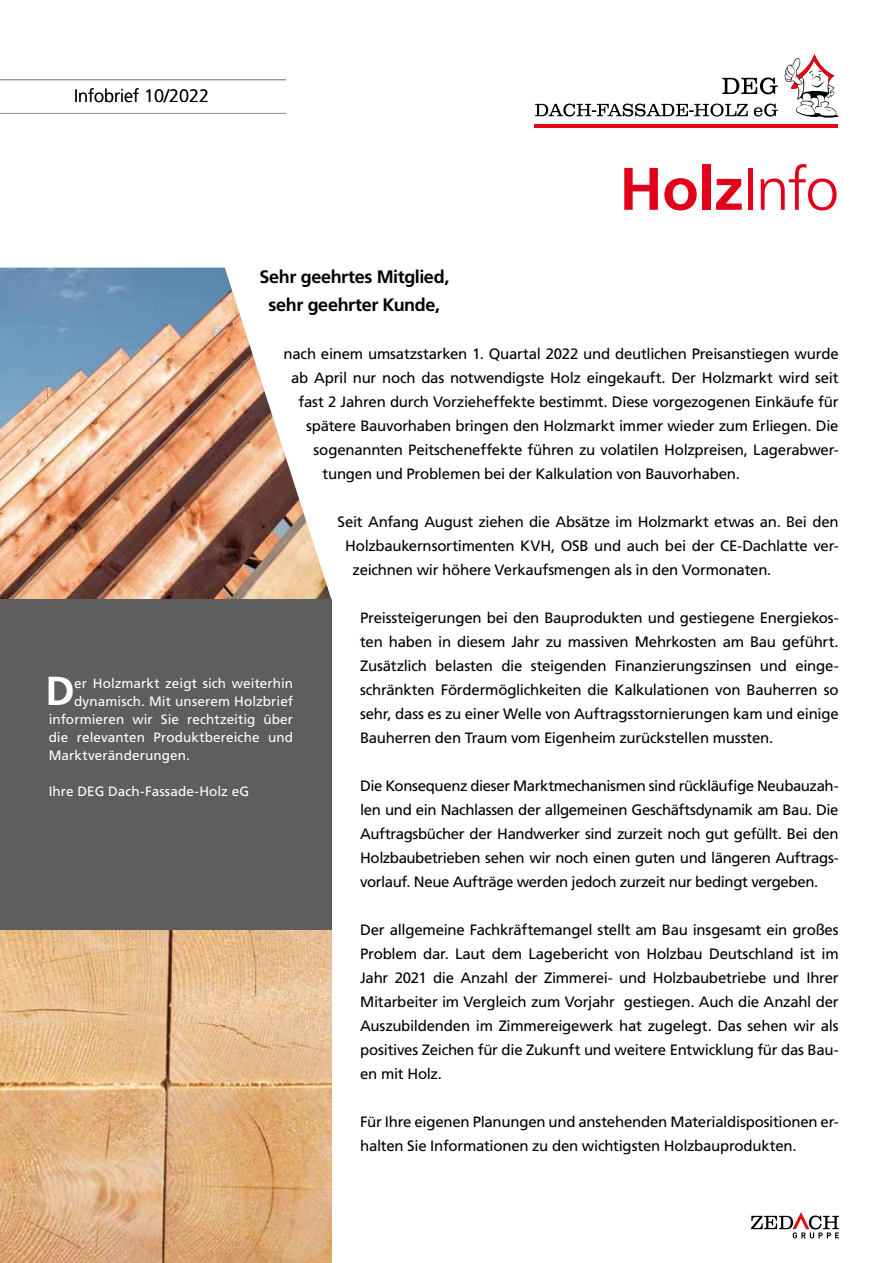
<style>
.page{position:relative;width:893px;height:1263px;background:#fff}
.page>*{position:absolute;margin:0;border:0;box-sizing:border-box;transform-origin:0 0}
.t1{font:700 60px "Frutiger LT Pro";color:#e2001a}
.t2{font:700 40.5px "Frutiger LT Pro";color:#fff}
.t3{font:700 18px/28.5px "Frutiger LT Pro";letter-spacing:-.02em;color:#000;text-align:center}
.t4{font:300 18px "Frutiger LT Pro";color:#000}
.t5{font:15px/24px "Frutiger LT Pro";letter-spacing:-.015em;color:#000;text-align:justify}
.t6{font:13.5px "Frutiger LT Pro";letter-spacing:.005em;color:#fff}
.s1{font-weight:300}
</style>
<div class="page">
<svg style="left:751px;top:1212px;width:88px;height:26px"></svg>
<hr style="left:0;top:79px;width:286px;height:1px;background:#949494">
<hr style="left:0;top:113px;width:286px;height:1px;background:#949494">
<img style="left:0;top:268px;width:331px;height:331px">
<div style="left:0;top:599px;width:332px;height:332px;background:#5f5e5e"></div>
<img style="left:1px;top:931px;width:331px;height:332px">
<hr style="left:535px;top:124px;width:303px;height:3px;background:#e30613">
<svg style="left:784px;top:54px;width:55px;height:64px"></svg>
<svg style="left:535px;top:104px;width:243px;height:13px"></svg>
<svg style="left:722px;top:77px;width:56px;height:17px"></svg>
<p class="t4" style="left:74px;top:85px;width:137px">Infobrief 10/2022</p>
<h1 class="t1" style="left:619px;top:154px;width:221px">Holz<span class="s1">Info</span></h1>
<p class="t3" style="left:260px;top:262px;width:191px">Sehr geehrtes Mitglied, sehr geehrter Kunde,</p>
<p class="t5" style="left:284px;top:342px;width:557px">nach einem umsatzstarken 1. Quartal 2022 und deutlichen Preisanstiegen wurde</p>
<p class="t5" style="left:291px;top:366px;width:549px">ab April nur noch das notwendigste Holz eingekauft. Der Holzmarkt wird seit</p>
<p class="t5" style="left:299px;top:390px;width:541px">fast 2 Jahren durch Vorzieheffekte bestimmt. Diese vorgezogenen Einkäufe für</p>
<p class="t5" style="left:306px;top:414px;width:534px">spätere Bauvorhaben bringen den Holzmarkt immer wieder zum Erliegen. Die</p>
<p class="t5" style="left:314px;top:438px;width:526px">sogenannten Peitscheneffekte führen zu volatilen Holzpreisen, Lagerabwer-</p>
<p class="t5" style="left:323px;top:462px;width:419px">tungen und Problemen bei der Kalkulation von Bauvorhaben.</p>
<p class="t5" style="left:338px;top:510px;width:502px">Seit Anfang August ziehen die Absätze im Holzmarkt etwas an. Bei den</p>
<p class="t5" style="left:345px;top:534px;width:495px">Holzbaukernsortimenten KVH, OSB und auch bei der CE-Dachlatte ver-</p>
<p class="t5" style="left:353px;top:558px;width:420px">zeichnen wir höhere Verkaufsmengen als in den Vormonaten.</p>
<p class="t5" style="left:360px;top:606px;width:480px">Preissteigerungen bei den Bauprodukten und gestiegene Energiekos&shy;ten haben in diesem Jahr zu massiven Mehrkosten am Bau geführt.<br>Zusätzlich belasten die steigenden Finanzierungszinsen und einge&shy;schränkten Fördermöglichkeiten die Kalkulationen von Bauherren so sehr, dass es zu einer Welle von Auftragsstornierungen kam und einige Bauherren den Traum vom Eigenheim zurückstellen mussten.</p>
<p class="t5" style="left:360px;top:774px;width:480px">Die Konsequenz dieser Marktmechanismen sind rückläufige Neubauzah&shy;len und ein Nachlassen der allgemeinen Geschäftsdynamik am Bau. Die Auftragsbücher der Handwerker sind zurzeit noch gut gefüllt. Bei den Holzbaubetrieben sehen wir noch einen guten und längeren Auftrags&shy;vorlauf. Neue Aufträge werden jedoch zurzeit nur bedingt vergeben.</p>
<p class="t5" style="left:360px;top:918px;width:480px">Der allgemeine Fachkräftemangel stellt am Bau insgesamt ein großes Problem dar. Laut dem Lagebericht von Holzbau Deutschland ist im Jahr 2021 die Anzahl der Zimmerei- und Holzbaubetriebe und Ihrer Mitarbeiter im Vergleich zum Vorjahr gestiegen. Auch die Anzahl der Auszubildenden im Zimmereigewerk hat zugelegt. Das sehen wir als positives Zeichen für die Zukunft und weitere Entwicklung für das Bau&shy;en mit Holz.</p>
<p class="t5" style="left:360px;top:1110px;width:480px">Für Ihre eigenen Planungen und anstehenden Materialdispositionen er&shy;halten Sie Informationen zu den wichtigsten Holzbauprodukten.</p>
<h2 class="t2" style="left:45px;top:668px;width:31px">D</h2>
<p class="t6" style="left:74px;top:676px;width:221px">er Holzmarkt zeigt sich weiterhin</p>
<p class="t6" style="left:74px;top:694px;width:221px">dynamisch. Mit unserem Holzbrief</p>
<p class="t6" style="left:49px;top:712px;width:246px">informieren wir Sie rechtzeitig über</p>
<p class="t6" style="left:49px;top:730px;width:246px">die relevanten Produktbereiche und</p>
<p class="t6" style="left:49px;top:748px;width:143px">Marktveränderungen.</p>
<p class="t6" style="left:49px;top:784px;width:202px">Ihre DEG Dach-Fassade-Holz eG</p>
</div>
